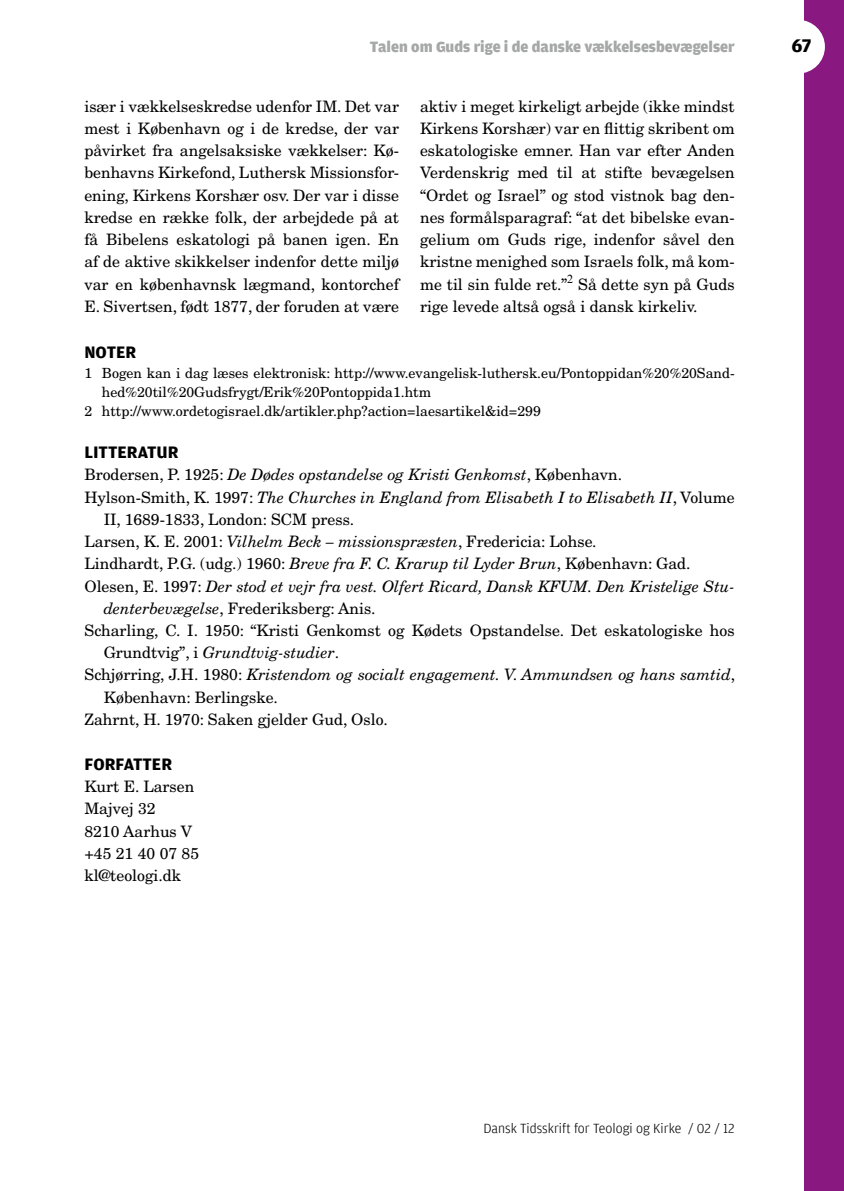
<style>
.page{position:relative;width:844px;height:1191px;background:#fff}
.page>*{position:absolute;margin:0;border:0;box-sizing:border-box;transform-origin:0 0}
.t1{font:700 19.25px "Amplitude";color:#000}
.t2{font:700 17.5px "Amplitude";color:#000}
.t3{font:15.75px/22.2px "New Century Schlbk";color:#000;text-align:justify}
.t4{font:italic 15.75px "New Century Schlbk";color:#000}
.t5{font:900 15.75px "Amplitude";letter-spacing:-.005em;color:#a6a7a7}
.t6{font:14px "New Century Schlbk";color:#000}
.t7{font:300 14px "Amplitude";color:#000}
.s1{font-style:normal}
.s2{font-style:italic}
</style>
<div class="page">
<div style="left:804px;top:0;width:39px;height:1191px;background:#891981"></div>
<div style="left:771px;top:20px;width:53px;height:54px;background:#fff;border-radius:50%"></div>
<p class="t5" style="left:370px;top:38px;width:366px">Talen om Guds rige i de danske vækkelsesbevægelser</p>
<p class="t1" style="left:791px;top:35px;width:22px">67</p>
<p class="t3" style="left:84px;top:95px;width:316px">især i vækkelseskredse udenfor IM. Det var mest i København og i de kredse, der var påvirket fra angelsaksiske vækkelser: Kø&shy;benhavns Kirkefond, Luthersk Missionsfor&shy;ening, Kirkens Korshær osv. Der var i disse kredse en række folk, der arbejdede på at få Bibelens eskatologi på banen igen. En af de aktive skikkelser indenfor dette miljø var en københavnsk lægmand, kontorchef E. Sivertsen, født 1877, der foruden at være</p>
<p class="t3" style="left:420px;top:95px;width:316px">aktiv i meget kirkeligt arbejde (ikke mindst Kirkens Korshær) var en flittig skribent om eskatologiske emner. Han var efter Anden Verdenskrig med til at stifte bevægelsen “Ordet og Israel” og stod vistnok bag den&shy;nes formålsparagraf: “at det bibelske evan&shy;gelium om Guds rige, indenfor såvel den kristne menighed som Israels folk, må kom&shy;me til sin fulde ret.”<sup>2</sup> Så dette syn på Guds rige levede altså også i dansk kirkeliv.</p>
<p class="t2" style="left:84px;top:343px;width:53px">NOTER</p>
<p class="t6" style="left:84px;top:364px;width:651px">1 Bogen kan i dag læses elektronisk: http://www.evangelisk-luthersk.eu/Pontoppidan%20%20Sand-</p>
<p class="t6" style="left:102px;top:383px;width:331px">hed%20til%20Gudsfrygt/Erik%20Pontoppida1.htm</p>
<p class="t6" style="left:84px;top:402px;width:458px">2 http://www.ordetogisrael.dk/artikler.php?action=laesartikel&amp;id=299</p>
<p class="t2" style="left:84px;top:442px;width:96px">LITTERATUR</p>
<p class="t4" style="left:84px;top:465px;width:539px"><span class="s1">Brodersen, P. 1925:</span> De Dødes opstandelse og Kristi Genkomst<span class="s1">, København.</span></p>
<p class="t4" style="left:84px;top:487px;width:651px"><span class="s1">Hylson-Smith, K. 1997:</span> The Churches in England from Elisabeth I to Elisabeth II<span class="s1">, Volume</span></p>
<p class="t3" style="left:104px;top:508px;width:252px">II, 1689-1833, London: SCM press.</p>
<p class="t3" style="left:84px;top:530px;width:513px">Larsen, K. E. 2001: <span class="s2">Vilhelm Beck – missionspræsten</span>, Fredericia: Lohse.</p>
<p class="t3" style="left:84px;top:552px;width:607px">Lindhardt, P.G. (udg.) 1960: <span class="s2">Breve fra F. C. Krarup til Lyder Brun</span>, København: Gad.</p>
<p class="t4" style="left:84px;top:576px;width:651px"><span class="s1">Olesen, E. 1997:</span> Der stod et vejr fra vest. Olfert Ricard, Dansk KFUM. Den Kristelige Stu-</p>
<p class="t3" style="left:104px;top:597px;width:273px"><span class="s2">denterbevægelse</span>, Frederiksberg: Anis.</p>
<p class="t3" style="left:84px;top:619px;width:651px">Scharling, C. I. 1950: “Kristi Genkomst og Kødets Opstandelse. Det eskatologiske hos</p>
<p class="t4" style="left:104px;top:643px;width:237px"><span class="s1">Grundtvig”, i</span> Grundtvig-studier<span class="s1">.</span></p>
<p class="t4" style="left:84px;top:665px;width:652px"><span class="s1">Schjørring, J.H. 1980:</span> Kristendom og socialt engagement. V. Ammundsen og hans samtid<span class="s1">,</span></p>
<p class="t3" style="left:104px;top:686px;width:175px">København: Berlingske.</p>
<p class="t3" style="left:84px;top:708px;width:305px">Zahrnt, H. 1970: Saken gjelder Gud, Oslo.</p>
<p class="t2" style="left:84px;top:754px;width:89px">FORFATTER</p>
<p class="t3" style="left:84px;top:775px;width:116px;text-align:left">Kurt E. Larsen<br>Majvej 32<br>8210 Aarhus V +45 21 40 07 85 kl@teologi.dk</p>
<p class="t7" style="left:483px;top:1120px;width:253px">Dansk Tidsskrift for Teologi og Kirke / 02 / 12</p>
</div>
